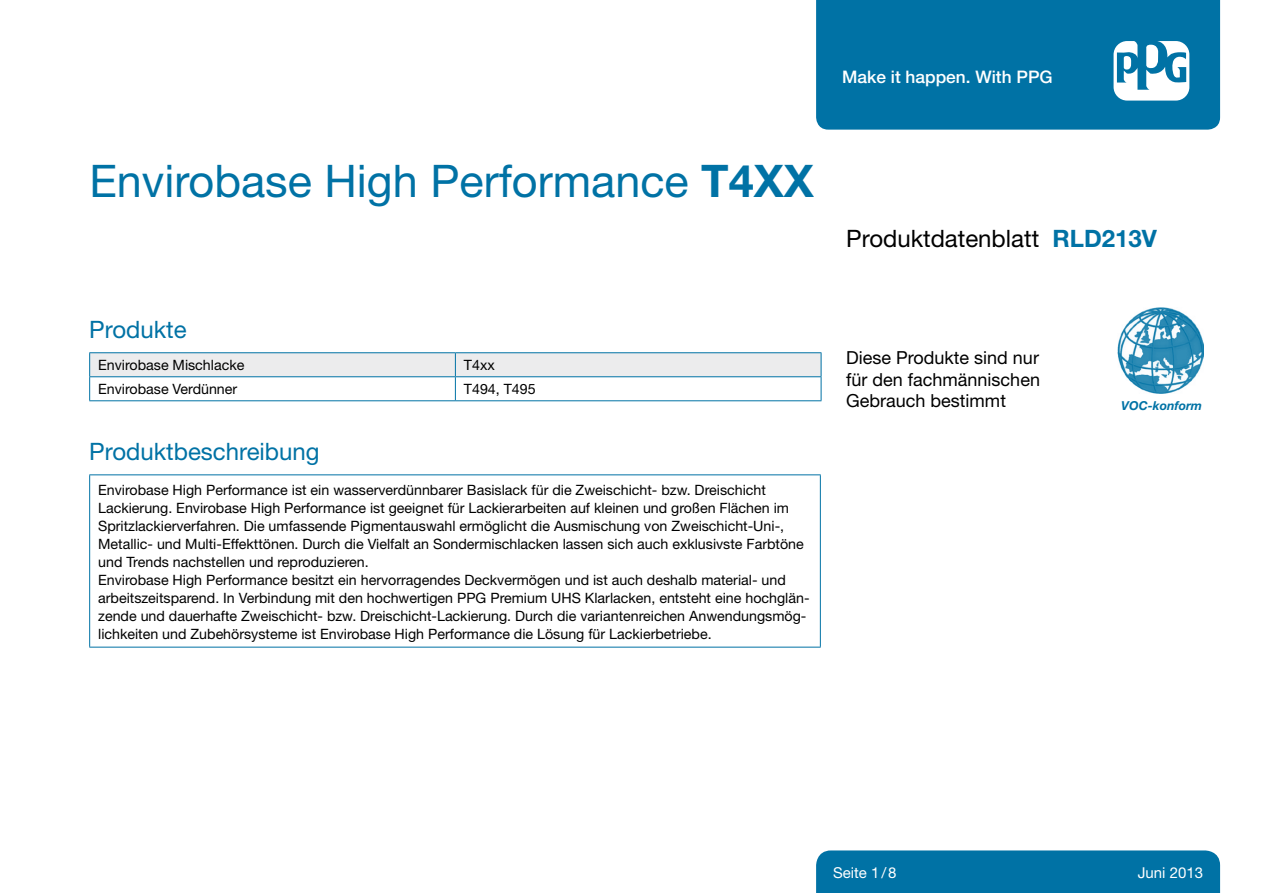
<style>
.page{position:relative;width:1263px;height:893px;background:#fff}
.page>*{position:absolute;margin:0;border:0;box-sizing:border-box;transform-origin:0 0}
.t1{font:45px "Helvetica Neue";color:#0072a5}
.t2{font:24px "Helvetica Neue";color:#0072a5}
.t3{font:24px "Helvetica Neue";color:#000}
.t4{font:18px/21.6px "Helvetica Neue";color:#000;text-align:justify}
.t5{font:500 17.25px "Helvetica Neue";color:#fff}
.t6{font:15px "Helvetica Neue";color:#fff}
.t7{font:14.25px/18px "Helvetica Neue";color:#000}
.t8{font:italic 700 12.3px "Helvetica Neue";color:#0072a5}
.s1{font-weight:700}
.s2{font-weight:700;color:#0072a5}
</style>
<div class="page">
<div style="left:816px;top:850px;width:404px;height:43px;background:#0072a5"></div>
<div style="left:816px;top:0;width:404px;height:130px;background:#0072a5"></div>
<svg style="left:1113px;top:41px;width:76px;height:60px"></svg>
<img style="left:1117px;top:307px;width:86px;height:86px">
<hr style="left:89px;top:352px;width:366px;height:1px;background:#0072a5">
<hr style="left:455px;top:352px;width:366px;height:1px;background:#0072a5">
<svg style="left:89px;top:353px;width:733px;height:47px"></svg>
<hr style="left:89px;top:400px;width:366px;height:1px;background:#0072a5">
<hr style="left:455px;top:400px;width:366px;height:1px;background:#0072a5">
<hr style="left:89px;top:475px;width:1px;height:172px;background:#0072a5">
<hr style="left:89px;top:474px;width:732px;height:1px;background:#0072a5">
<hr style="left:820px;top:475px;width:1px;height:172px;background:#0072a5">
<hr style="left:89px;top:647px;width:732px;height:1px;background:#0072a5">
<p class="t5" style="left:842px;top:66px;width:212px">Make it happen. With PPG</p>
<h1 class="t1" style="left:89px;top:154px;width:726px">Envirobase High Performance <span class="s1">T4XX</span></h1>
<h2 class="t2" style="left:89px;top:315px;width:99px">Produkte</h2>
<p class="t7" style="left:98px;top:356px;width:148px">Envirobase Mischlacke</p>
<p class="t7" style="left:464px;top:356px;width:32px">T4xx</p>
<p class="t7" style="left:98px;top:380px;width:141px">Envirobase Verdünner</p>
<p class="t7" style="left:464px;top:380px;width:73px">T494, T495</p>
<h2 class="t2" style="left:89px;top:437px;width:232px">Produktbeschreibung</h2>
<p class="t7" style="left:98px;top:480px;width:713px">Envirobase High Performance ist ein wasserverdünnbarer Basislack für die Zweischicht- bzw. Dreischicht Lackierung. Envirobase High Performance ist geeignet für Lackierarbeiten auf kleinen und großen Flächen im Spritzlackierverfahren. Die umfassende Pigmentauswahl ermöglicht die Ausmischung von Zweischicht-Uni-, Metallic- und Multi-Effekttönen. Durch die Vielfalt an Sondermischlacken lassen sich auch exklusivste Farbtöne und Trends nachstellen und reproduzieren.<br>Envirobase High Performance besitzt ein hervorragendes Deckvermögen und ist auch deshalb material- und arbeitszeitsparend. In Verbindung mit den hochwertigen PPG Premium UHS Klarlacken, entsteht eine hochglän&shy;zende und dauerhafte Zweischicht- bzw. Dreischicht-Lackierung. Durch die variantenreichen Anwendungsmög&shy;lichkeiten und Zubehörsysteme ist Envirobase High Performance die Lösung für Lackierbetriebe.</p>
<h2 class="t3" style="left:846px;top:224px;width:312px">Produktdatenblatt <span class="s2">RLD213V</span></h2>
<p class="t4" style="left:846px;top:346px;width:195px">Diese Produkte sind nur für den fachmännischen Gebrauch bestimmt</p>
<p class="t8" style="left:1121px;top:398px;width:82px">VOC-konform</p>
<p class="t6" style="left:833px;top:864px;width:65px">Seite 1/8</p>
<p class="t6" style="left:1138px;top:864px;width:67px">Juni 2013</p>
</div>
